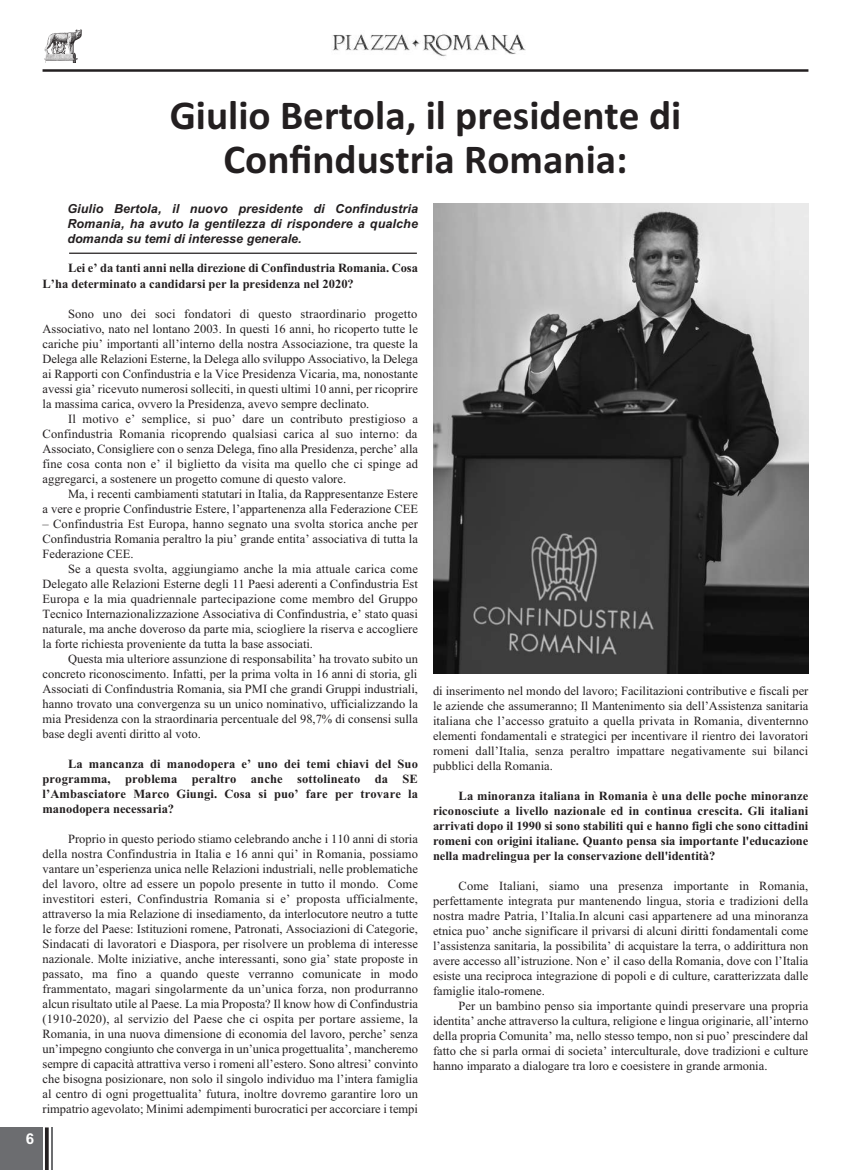
<style>
.page{position:relative;width:851px;height:1170px;background:#fff}
.page>*{position:absolute;margin:0;border:0;box-sizing:border-box;transform-origin:0 0}
.t1{font:700 41.25px/43.8px "Calibri";color:#231f20;text-align:center}
.t2{font:700 15px "Arial";color:#fff}
.t3{font:12.5px/15px "Times New Roman";color:#231f20;text-align:justify}
.t4{font:700 12.5px/15px "Times New Roman";color:#231f20;text-align:justify}
.t5{font:italic 700 12.5px/15px "Arial";color:#231f20;text-align:justify}
</style>
<div class="page">
<hr style="left:43px;top:69px;width:765px;height:3px;background:#231f20">
<img style="left:44px;top:29px;width:38px;height:33px">
<img style="left:332px;top:34px;width:193px;height:23px">
<div style="left:0;top:1127px;width:43px;height:42px;background:#6c6d70"></div>
<svg style="left:45px;top:1127px;width:4px;height:42px"></svg>
<hr style="left:51px;top:1127px;width:2px;height:42px;background:#6c6d70">
<img style="left:433px;top:204px;width:375px;height:470px">
<hr style="left:69px;top:252px;width:348px;height:2px;background:#231f20">
<p class="t2" style="left:26px;top:1129px;width:10px">6</p>
<h1 class="t1" style="left:170px;top:93px;width:513px">Giulio Bertola, il presidente di<br>Confindustria Romania:</h1>
<p class="t5" style="left:67px;top:201px;width:352px">Giulio Bertola, il nuovo presidente di Confindustria Romania, ha avuto la gentilezza di rispondere a qualche domanda su temi di interesse generale.</p>
<p class="t4" style="left:43px;top:260px;width:377px;text-indent:26px">Lei e’ da tanti anni nella direzione di Confindustria Romania. Cosa<br>L’ha determinato a candidarsi per la presidenza nel 2020?</p>
<p class="t3" style="left:43px;top:306px;width:377px;text-indent:26px">Sono uno dei soci fondatori di questo straordinario progetto Associativo, nato nel lontano 2003. In questi 16 anni, ho ricoperto tutte le cariche piu’ importanti all’interno della nostra Associazione, tra queste la Delega alle Relazioni Esterne, la Delega allo sviluppo Associativo, la Delega ai Rapporti con Confindustria e la Vice Presidenza Vicaria, ma, nonostante avessi gia’ ricevuto numerosi solleciti, in questi ultimi 10 anni, per ricoprire la massima carica, ovvero la Presidenza, avevo sempre declinato.</p>
<p class="t3" style="left:43px;top:411px;width:377px;text-indent:26px">Il motivo e’ semplice, si puo’ dare un contributo prestigioso a Confindustria Romania ricoprendo qualsiasi carica al suo interno: da Associato, Consigliere con o senza Delega, fino alla Presidenza, perche’ alla fine cosa conta non e’ il biglietto da visita ma quello che ci spinge ad aggregarci, a sostenere un progetto comune di questo valore.</p>
<p class="t3" style="left:43px;top:486px;width:377px;text-align:right">Ma, i recenti cambiamenti statutari in Italia, da Rappresentanze Estere<br>a vere e proprie Confindustrie Estere, l’appartenenza alla Federazione CEE</p>
<p class="t3" style="left:43px;top:516px;width:377px">– Confindustria Est Europa, hanno segnato una svolta storica anche per Confindustria Romania peraltro la piu’ grande entita’ associativa di tutta la Federazione CEE.</p>
<p class="t3" style="left:43px;top:561px;width:377px;text-indent:26px">Se a questa svolta, aggiungiamo anche la mia attuale carica come Delegato alle Relazioni Esterne degli 11 Paesi aderenti a Confindustria Est Europa e la mia quadriennale partecipazione come membro del Gruppo Tecnico Internazionalizzazione Associativa di Confindustria, e’ stato quasi naturale, ma anche doveroso da parte mia, sciogliere la riserva e accogliere la forte richiesta proveniente da tutta la base associati.</p>
<p class="t3" style="left:43px;top:651px;width:377px;text-indent:26px">Questa mia ulteriore assunzione di responsabilita’ ha trovato subito un concreto riconoscimento. Infatti, per la prima volta in 16 anni di storia, gli Associati di Confindustria Romania, sia PMI che grandi Gruppi industriali, hanno trovato una convergenza su un unico nominativo, ufficializzando la mia Presidenza con la straordinaria percentuale del 98,7% di consensi sulla base degli aventi diritto al voto.</p>
<p class="t4" style="left:43px;top:756px;width:377px;text-indent:26px">La mancanza di manodopera e’ uno dei temi chiavi del Suo programma, problema peraltro anche sottolineato da SE l’Ambasciatore Marco Giungi. Cosa si puo’ fare per trovare la manodopera necessaria?</p>
<p class="t3" style="left:43px;top:831px;width:377px;text-indent:26px">Proprio in questo periodo stiamo celebrando anche i 110 anni di storia della nostra Confindustria in Italia e 16 anni qui’ in Romania, possiamo vantare un’esperienza unica nelle Relazioni industriali, nelle problematiche del lavoro, oltre ad essere un popolo presente in tutto il mondo. Come investitori esteri, Confindustria Romania si e’ proposta ufficialmente, attraverso la mia Relazione di insediamento, da interlocutore neutro a tutte le forze del Paese: Istituzioni romene, Patronati, Associazioni di Categorie, Sindacati di lavoratori e Diaspora, per risolvere un problema di interesse nazionale. Molte iniziative, anche interessanti, sono gia’ state proposte in passato, ma fino a quando queste verranno comunicate in modo frammentato, magari singolarmente da un’unica forza, non produrranno alcun risultato utile al Paese. La mia Proposta? Il know how di Confindustria (1910-2020), al servizio del Paese che ci ospita per portare assieme, la Romania, in una nuova dimensione di economia del lavoro, perche’ senza un’impegno congiunto che converga in un’unica progettualita’, mancheremo sempre di capacità attrattiva verso i romeni all’estero. Sono altresi’ convinto che bisogna posizionare, non solo il singolo individuo ma l’intera famiglia al centro di ogni progettualita’ futura, inoltre dovremo garantire loro un rimpatrio agevolato; Minimi adempimenti burocratici per accorciare i tempi</p>
<p class="t3" style="left:433px;top:683px;width:377px">di inserimento nel mondo del lavoro; Facilitazioni contributive e fiscali per le aziende che assumeranno; Il Mantenimento sia dell’Assistenza sanitaria italiana che l’accesso gratuito a quella privata in Romania, diventernno elementi fondamentali e strategici per incentivare il rientro dei lavoratori romeni dall’Italia, senza peraltro impattare negativamente sui bilanci pubblici della Romania.</p>
<p class="t4" style="left:433px;top:788px;width:377px;text-indent:26px">La minoranza italiana in Romania è una delle poche minoranze riconosciute a livello nazionale ed in continua crescita. Gli italiani arrivati dopo il 1990 si sono stabiliti qui e hanno figli che sono cittadini romeni con origini italiane. Quanto pensa sia importante l'educazione nella madrelingua per la conservazione dell'identità?</p>
<p class="t3" style="left:433px;top:878px;width:377px;text-indent:26px">Come Italiani, siamo una presenza importante in Romania, perfettamente integrata pur mantenendo lingua, storia e tradizioni della nostra madre Patria, l’Italia.In alcuni casi appartenere ad una minoranza etnica puo’ anche significare il privarsi di alcuni diritti fondamentali come l’assistenza sanitaria, la possibilita’ di acquistare la terra, o addirittura non avere accesso all’istruzione. Non e’ il caso della Romania, dove con l’Italia esiste una reciproca integrazione di popoli e di culture, caratterizzata dalle famiglie italo-romene.</p>
<p class="t3" style="left:433px;top:998px;width:377px;text-indent:26px">Per un bambino penso sia importante quindi preservare una propria identita’ anche attraverso la cultura, religione e lingua originarie, all’interno della propria Comunita’ ma, nello stesso tempo, non si puo’ prescindere dal fatto che si parla ormai di societa’ interculturale, dove tradizioni e culture hanno imparato a dialogare tra loro e coesistere in grande armonia.</p>
</div>
